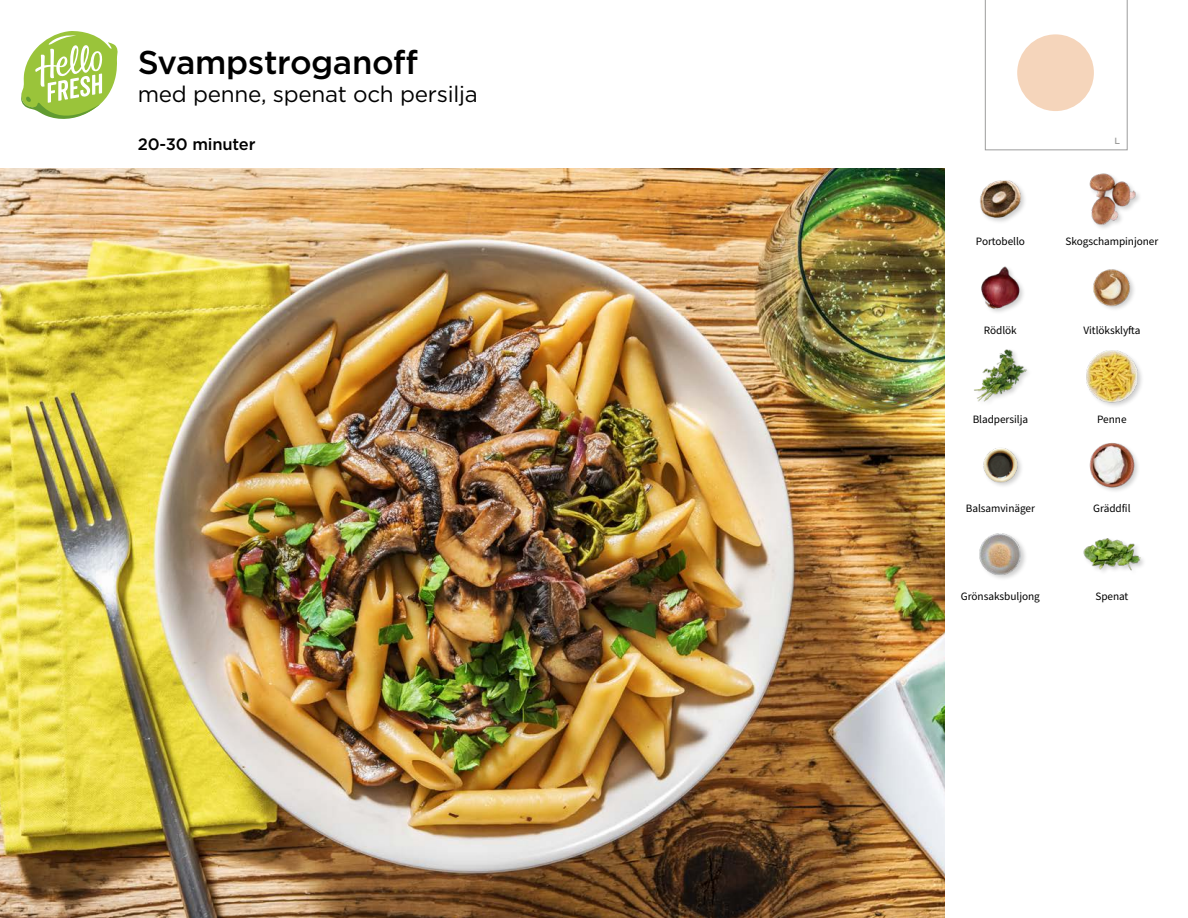
<style>
.page{position:relative;width:1188px;height:918px;background:#fff}
.page>*{position:absolute;margin:0;border:0;box-sizing:border-box;transform-origin:0 0}
.t1{font:500 33px "Gotham";letter-spacing:-.015em;color:#000}
.t2{font:22.5px "Gotham";letter-spacing:-.01em;color:#000}
.t3{font:500 16.5px "Gotham";letter-spacing:-.01em;color:#000}
.t4{font:11.25px "Source Sans Pro";letter-spacing:-.005em;color:#000}
.t5{font:500 9px "Gotham";color:#9d9d9c}
</style>
<div class="page">
<svg style="left:21px;top:31px;width:97px;height:88px"></svg>
<img style="left:0;top:168px;width:945px;height:750px">
<svg style="left:985px;top:0;width:142px;height:150px"></svg>
<div style="left:1083px;top:536px;width:64px;height:41px;background:#000;opacity:.2"></div>
<img style="left:1083px;top:536px;width:58px;height:41px">
<div style="left:979px;top:532px;width:49px;height:49px;background:#000;opacity:.2"></div>
<img style="left:980px;top:533px;width:41px;height:41px">
<img style="left:1089px;top:443px;width:49px;height:48px">
<img style="left:983px;top:448px;width:39px;height:38px">
<img style="left:1086px;top:350px;width:55px;height:55px">
<img style="left:974px;top:349px;width:54px;height:53px">
<img style="left:1093px;top:269px;width:41px;height:40px">
<img style="left:981px;top:266px;width:43px;height:46px">
<img style="left:1089px;top:173px;width:50px;height:54px">
<img style="left:980px;top:180px;width:45px;height:42px">
<h1 class="t1" style="left:138px;top:41px;width:282px">Svampstroganoff</h1>
<h2 class="t2" style="left:138px;top:80px;width:342px">med penne, spenat och persilja</h2>
<h3 class="t3" style="left:138px;top:133px;width:119px">20-30 minuter</h3>
<p class="t5" style="left:1114px;top:135px;width:7px">L</p>
<p class="t4" style="left:976px;top:234px;width:51px">Portobello</p>
<p class="t4" style="left:1065px;top:234px;width:94px">Skogschampinjoner</p>
<p class="t4" style="left:984px;top:323px;width:34px">Rödlök</p>
<p class="t4" style="left:1084px;top:323px;width:58px">Vitlöksklyfta</p>
<p class="t4" style="left:973px;top:412px;width:57px">Bladpersilja</p>
<p class="t4" style="left:1097px;top:412px;width:31px">Penne</p>
<p class="t4" style="left:966px;top:500px;width:71px">Balsamvinäger</p>
<p class="t4" style="left:1093px;top:500px;width:39px">Gräddfil</p>
<p class="t4" style="left:961px;top:589px;width:80px">Grönsaksbuljong</p>
<p class="t4" style="left:1095px;top:589px;width:35px">Spenat</p>
</div>
